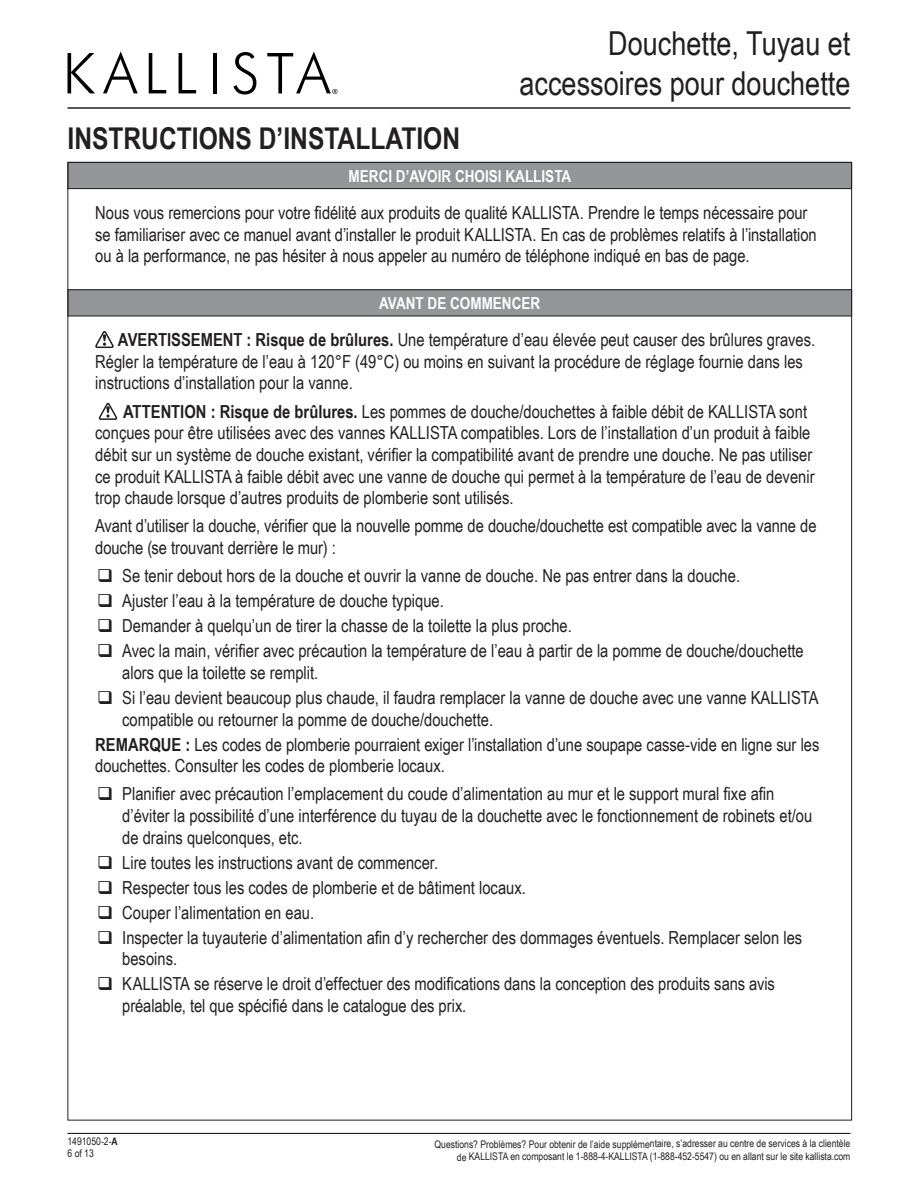
<style>
.page{position:relative;width:918px;height:1188px;background:#fff}
.page>*{position:absolute;margin:0;border:0;box-sizing:border-box;transform-origin:0 0}
.t1{font:33px/39.6px "Arial Narrow";color:#231f20;text-align:right}
.t2{font:700 30px "Arial Narrow";color:#231f20}
.Caution_Line{font:18px/21.6px "Arial Narrow";color:#231f20}
.Body{font:18px/21.6px "Arial Narrow";letter-spacing:-.005em;color:#231f20}
.Section_Heading{font:700 16.5px "Arial Narrow";color:#fff}
.t3{font:10.5px/12.6px "Arial Narrow";letter-spacing:-.005em;color:#231f20;text-align:right}
.s1{font-weight:700}
</style>
<div class="page">
<svg style="left:68px;top:53px;width:27px;height:40px"></svg>
<svg style="left:103px;top:51px;width:35px;height:42px"></svg>
<svg style="left:149px;top:53px;width:17px;height:40px"></svg>
<svg style="left:179px;top:53px;width:17px;height:40px"></svg>
<hr style="left:213px;top:53px;width:4px;height:40px;background:#000">
<svg style="left:233px;top:52px;width:23px;height:42px"></svg>
<svg style="left:267px;top:51px;width:70px;height:43px"></svg>
<hr style="left:68px;top:107px;width:782px;height:2px;background:#231f20">
<hr style="left:68px;top:1133px;width:782px;height:1px;background:#231f20">
<div style="left:68px;top:162px;width:784px;height:27px;background:#939598"></div>
<div style="left:68px;top:162px;width:784px;height:27px;border:1px solid #231f20"></div>
<div style="left:68px;top:290px;width:784px;height:26px;background:#939598"></div>
<div style="left:68px;top:289px;width:784px;height:27px;border:1px solid #231f20"></div>
<svg style="left:96px;top:331px;width:18px;height:18px"></svg>
<svg style="left:99px;top:402px;width:19px;height:18px"></svg>
<h2 class="t2" style="left:68px;top:115px;width:394px">INSTRUCTIONS D’INSTALLATION</h2>
<h1 class="t1" style="left:520px;top:22px;width:332px">Douchette, Tuyau et accessoires pour douchette</h1>
<p class="Section_Heading" style="left:349px;top:164px;width:224px">MERCI D’AVOIR CHOISI KALLISTA</p>
<p class="Body" style="left:95px;top:201px;width:723px">Nous vous remercions pour votre fidélité aux produits de qualité KALLISTA. Prendre le temps nécessaire pour se familiariser avec ce manuel avant d’installer le produit KALLISTA. En cas de problèmes relatifs à l’installation ou à la performance, ne pas hésiter à nous appeler au numéro de téléphone indiqué en bas de page.</p>
<p class="Section_Heading" style="left:379px;top:290px;width:163px">AVANT DE COMMENCER</p>
<p class="Caution_Line" style="left:95px;top:328px;width:722px;text-indent:23px"><span class="s1">AVERTISSEMENT : Risque de brûlures.</span> Une température d’eau élevée peut causer des brûlures graves.<br>Régler la température de l’eau à 120°F (49°C) ou moins en suivant la procédure de réglage fournie dans les instructions d’installation pour la vanne.</p>
<p class="Caution_Line" style="left:95px;top:400px;width:721px;text-indent:28px"><span class="s1">ATTENTION : Risque de brûlures.</span> Les pommes de douche/douchettes à faible débit de KALLISTA sont conçues pour être utilisées avec des vannes KALLISTA compatibles. Lors de l’installation d’un produit à faible débit sur un système de douche existant, vérifier la compatibilité avant de prendre une douche. Ne pas utiliser ce produit KALLISTA à faible débit avec une vanne de douche qui permet à la température de l’eau de devenir trop chaude lorsque d’autres produits de plomberie sont utilisés.</p>
<p class="Caution_Line" style="left:95px;top:515px;width:723px">Avant d’utiliser la douche, vérifier que la nouvelle pomme de douche/douchette est compatible avec la vanne de douche (se trouvant derrière le mur) :</p>
<p class="Caution_Line" style="left:122px;top:565px;width:619px">Se tenir debout hors de la douche et ouvrir la vanne de douche. Ne pas entrer dans la douche.</p>
<p class="Caution_Line" style="left:122px;top:590px;width:323px">Ajuster l’eau à la température de douche typique.</p>
<p class="Caution_Line" style="left:122px;top:615px;width:451px">Demander à quelqu’un de tirer la chasse de la toilette la plus proche.</p>
<p class="Caution_Line" style="left:122px;top:640px;width:683px">Avec la main, vérifier avec précaution la température de l’eau à partir de la pomme de douche/douchette alors que la toilette se remplit.</p>
<p class="Caution_Line" style="left:122px;top:686px;width:698px">Si l’eau devient beaucoup plus chaude, il faudra remplacer la vanne de douche avec une vanne KALLISTA compatible ou retourner la pomme de douche/douchette.</p>
<p class="Caution_Line" style="left:95px;top:733px;width:726px"><span class="s1">REMARQUE :</span> Les codes de plomberie pourraient exiger l’installation d’une soupape casse-vide en ligne sur les douchettes. Consulter les codes de plomberie locaux.</p>
<p class="Caution_Line" style="left:122px;top:783px;width:692px">Planifier avec précaution l’emplacement du coude d’alimentation au mur et le support mural fixe afin d’éviter la possibilité d’une interférence du tuyau de la douchette avec le fonctionnement de robinets et/ou de drains quelconques, etc.</p>
<p class="Caution_Line" style="left:122px;top:851px;width:317px">Lire toutes les instructions avant de commencer.</p>
<p class="Caution_Line" style="left:122px;top:876px;width:405px">Respecter tous les codes de plomberie et de bâtiment locaux.</p>
<p class="Caution_Line" style="left:122px;top:901px;width:193px">Couper l’alimentation en eau.</p>
<p class="Caution_Line" style="left:122px;top:926px;width:682px">Inspecter la tuyauterie d’alimentation afin d’y rechercher des dommages éventuels. Remplacer selon les besoins.</p>
<p class="Caution_Line" style="left:122px;top:972px;width:654px">KALLISTA se réserve le droit d’effectuer des modifications dans la conception des produits sans avis préalable, tel que spécifié dans le catalogue des prix.</p>
<p class="t3" style="left:68px;top:1134px;width:52px">1491050-2-<span class="s1">A</span></p>
<p class="t3" style="left:435px;top:1137px;width:417px">Questions? Problèmes? Pour obtenir de l’aide supplémentaire, s’adresser au centre de services à la clientèle de KALLISTA en composant le 1-888-4-KALLISTA (1-888-452-5547) ou en allant sur le site kallista.com</p>
<p class="t3" style="left:68px;top:1147px;width:28px">6 of 13</p>
</div>
